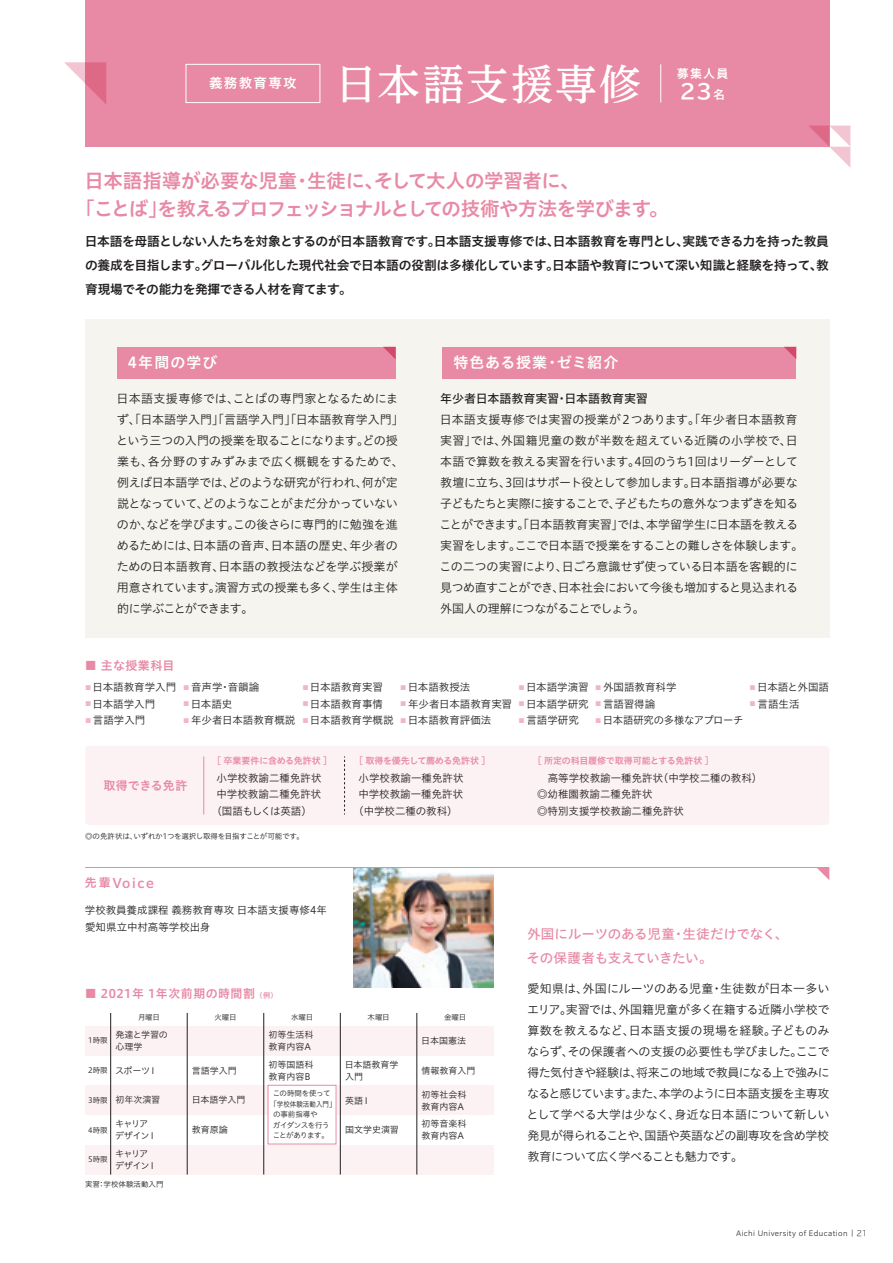
<style>
.page{position:relative;width:893px;height:1263px;background:#fff}
.page>*{position:absolute;margin:0;border:0;box-sizing:border-box;transform-origin:0 0}
.t1{font:500 42px "PUD Reimin Pr 6 N";letter-spacing:.045em;color:#fff}
.t2{font:19.5px/28.5px "Hiragino UD Sans Std N W6";letter-spacing:-.03em;color:#e889a5}
.t3{font:15px "Hiragino UD Sans Std N W6";letter-spacing:.045em;color:#fff}
.t4{font:15px "Hiragino UD Sans Std N W6";letter-spacing:.065em;color:#fff}
.t5{font:13.5px/24px "Hiragino UD Sans Std N W5";letter-spacing:-.015em;color:#e889a5}
.t6{font:500 13.5px "Clarimo UDPE";letter-spacing:.12em;color:#e889a5}
.t7{font:13.5px "Hiragino UD Sans Std N W6";letter-spacing:.1em;color:#fff}
.t8{font:12.75px/24px "Hiragino UD Sans Std N W6";letter-spacing:-.045em;color:#231f20;text-align:justify}
.t9{font:12px/21px "Hiragino UD Sans Std N W3";letter-spacing:-.025em;color:#231f20}
.t10{font:12px "Hiragino UD Sans Std N W6";letter-spacing:.04em;color:#e889a5}
.t11{font:12px "Hiragino UD Sans Std N W5";color:#231f20}
.t12{font:12px "Hiragino UD Sans Std N W6";color:#e889a5}
.t13{font:12px "Hiragino UD Sans Std N W6";color:#fff}
.t14{font:10.5px/16.5px "Hiragino UD Sans Std N W3";color:#231f20}
.t15{font:10.5px "Hiragino UD Sans Std N W3";letter-spacing:-.02em;color:#231f20}
.t16{font:10.5px "Hiragino UD Sans Std N W3";letter-spacing:-.045em;color:#231f20}
.t17{font:9px/12px "Hiragino UD Sans Std N W3";color:#231f20}
.t18{font:9px "Hiragino UD Sans Std N W6";letter-spacing:-.02em;color:#e889a5}
.t19{font:9px/12px "Hiragino UD Sans Std N W3";letter-spacing:-.12em;color:#231f20}
.t20{font:9px/12px "Hiragino UD Sans Std N W3";letter-spacing:-.02em;color:#231f20}
.t21{font:7.5px "Hiragino UD Sans Std N W3";letter-spacing:-.015em;color:#231f20}
.t22{font:300 7.5px "Clarimo UDPE";letter-spacing:.05em;color:#231f20}
.t23{font:7.5px "Hiragino UD Sans Std N W3";letter-spacing:-.06em;color:#231f20}
.t24{font:7.5px "Hiragino UD Sans Std N W3";letter-spacing:-.08em;color:#231f20}
.s1{font-family:"TBUD Go Std";font-weight:700;font-size:20.25px}
.s2{font-family:"Hiragino UD Sans Std N W6";font-weight:400;font-size:12px}
.s3{font-size:7.2px}
.s4{font-family:"Hiragino UD Sans Std N W3";font-weight:400}
.s5{font-family:"TBUD Go Std Super"}
</style>
<div class="page">
<div style="left:85px;top:319px;width:744px;height:319px;background:#f5f4ef"></div>
<div style="left:85px;top:0;width:744px;height:147px;background:#e889a5"></div>
<img style="left:354px;top:868px;width:139px;height:119px">
<svg style="left:817px;top:868px;width:12px;height:12px"></svg>
<div style="left:85px;top:1026px;width:408px;height:29px;background:#fcf2f4"></div>
<div style="left:85px;top:1085px;width:408px;height:30px;background:#fcf2f4"></div>
<div style="left:85px;top:1145px;width:408px;height:29px;background:#fcf2f4"></div>
<hr style="left:110px;top:1013px;width:1px;height:161px;background:#231f20">
<hr style="left:187px;top:1013px;width:1px;height:161px;background:#231f20">
<hr style="left:263px;top:1013px;width:1px;height:161px;background:#231f20">
<hr style="left:340px;top:1013px;width:1px;height:161px;background:#231f20">
<hr style="left:417px;top:1013px;width:1px;height:161px;background:#231f20">
<div style="left:85px;top:746px;width:744px;height:79px;background:#fcf2f4;border-radius:4px"></div>
<hr style="left:203px;top:756px;width:1px;height:58px;background:#e889a5">
<svg style="left:344px;top:756px;width:1px;height:58px"></svg>
<hr style="left:85px;top:867px;width:744px;height:1px;background:#e889a5">
<div style="left:268px;top:1085px;width:68px;height:59px;background:#fff"></div>
<div style="left:268px;top:1085px;width:68px;height:59px;border:1px solid #e889a5"></div>
<div style="left:117px;top:347px;width:279px;height:32px;background:#e889a5"></div>
<div style="left:442px;top:347px;width:354px;height:32px;background:#e889a5"></div>
<hr style="left:660px;top:64px;width:1px;height:39px;background:#fff">
<div style="left:186px;top:64px;width:134px;height:39px;border:1px solid #fff"></div>
<svg style="left:383px;top:347px;width:13px;height:12px"></svg>
<svg style="left:784px;top:347px;width:12px;height:12px"></svg>
<svg style="left:809px;top:126px;width:41px;height:41px"></svg>
<svg style="left:64px;top:62px;width:42px;height:42px"></svg>
<p class="t7" style="left:209px;top:73px;width:89px">義務教育専攻</p>
<h1 class="t1" style="left:335px;top:49px;width:391px">日本語支援専修 <span class="s1">23</span><span class="s2">名</span></h1>
<p class="t13" style="left:677px;top:64px;width:53px">募集人員</p>
<h2 class="t2" style="left:75px;top:165px;width:595px;text-indent:9px">日本語指導が必要な児童・生徒に、そして大人の学習者に、<br>「ことば」を教えるプロフェッショナルとしての技術や方法を学びます。</h2>
<p class="t8" style="left:85px;top:228px;width:746px">日本語を母語としない人たちを対象とするのが日本語教育です。日本語支援専修では、日本語教育を専門とし、実践できる力を持った教員の養成を目指します。グローバル化した現代社会で日本語の役割は多様化しています。日本語や教育について深い知識と経験を持って、教育現場でその能力を発揮できる人材を育てます。</p>
<p class="t4" style="left:128px;top:351px;width:91px">4年間の学び</p>
<p class="t3" style="left:453px;top:351px;width:167px">特色ある授業・ゼミ紹介</p>
<p class="t9" style="left:116px;top:388px;width:289px">日本語支援専修では、ことばの専門家となるためにまず、「日本語学入門」「言語学入門」「日本語教育学入門」という三つの入門の授業を取ることになります。どの授業も、各分野のすみずみまで広く概観をするためで、例えば日本語学では、どのような研究が行われ、何が定説となっていて、どのようなことがまだ分かっていないのか、などを学びます。この後さらに専門的に勉強を進めるためには、日本語の音声、日本語の歴史、年少者のための日本語教育、日本語の教授法などを学ぶ授業が用意されています。演習方式の授業も多く、学生は主体的に学ぶことができます。</p>
<p class="t10" style="left:85px;top:656px;width:91px">■ 主な授業科目</p>
<p class="t11" style="left:440px;top:390px;width:209px">年少者日本語教育実習・日本語教育実習</p>
<p class="t9" style="left:440px;top:409px;width:365px">日本語支援専修では実習の授業が２つあります。「年少者日本語教育実習」では、外国籍児童の数が半数を超えている近隣の小学校で、日本語で算数を教える実習を行います。4回のうち1回はリーダーとして教壇に立ち、3回はサポート役として参加します。日本語指導が必要な子どもたちと実際に接することで、子どもたちの意外なつまずきを知ることができます。「日本語教育実習」では、本学留学生に日本語を教える実習をします。ここで日本語で授業をすることの難しさを体験します。この二つの実習により、日ごろ意識せず使っている日本語を客観的に見つめ直すことができ、日本社会において今後も増加すると見込まれる外国人の理解につながることでしょう。</p>
<p class="t14" style="left:85px;top:678px;width:93px"><sup>■</sup> 日本語教育学入門</p>
<p class="t14" style="left:85px;top:695px;width:72px"><sup>■</sup> 日本語学入門</p>
<p class="t14" style="left:85px;top:711px;width:62px"><sup>■</sup> 言語学入門</p>
<p class="t14" style="left:183px;top:678px;width:78px"><sup>■</sup> 音声学・音韻論</p>
<p class="t14" style="left:183px;top:695px;width:51px"><sup>■</sup> 日本語史</p>
<p class="t14" style="left:183px;top:711px;width:114px"><sup>■</sup> 年少者日本語教育概説</p>
<p class="t14" style="left:302px;top:678px;width:82px"><sup>■</sup> 日本語教育実習</p>
<p class="t14" style="left:302px;top:695px;width:82px"><sup>■</sup> 日本語教育事情</p>
<p class="t14" style="left:302px;top:711px;width:93px"><sup>■</sup> 日本語教育学概説</p>
<p class="t14" style="left:400px;top:678px;width:72px"><sup>■</sup> 日本語教授法</p>
<p class="t14" style="left:400px;top:695px;width:113px"><sup>■</sup> 年少者日本語教育実習</p>
<p class="t14" style="left:400px;top:711px;width:93px"><sup>■</sup> 日本語教育評価法</p>
<p class="t14" style="left:595px;top:678px;width:83px"><sup>■</sup> 外国語教育科学</p>
<p class="t14" style="left:595px;top:695px;width:61px"><sup>■</sup> 言語習得論</p>
<p class="t15" style="left:595px;top:712px;width:150px"><sup>■</sup> 日本語研究の多様なアプローチ</p>
<p class="t14" style="left:519px;top:678px;width:71px"><sup>■</sup> 日本語学演習</p>
<p class="t14" style="left:519px;top:695px;width:72px"><sup>■</sup> 日本語学研究</p>
<p class="t14" style="left:519px;top:711px;width:62px"><sup>■</sup> 言語学研究</p>
<p class="t14" style="left:750px;top:678px;width:81px"><sup>■</sup> 日本語と外国語</p>
<p class="t14" style="left:750px;top:695px;width:62px"><sup>■</sup> 言語生活　</p>
<p class="t12" style="left:103px;top:776px;width:85px">取得できる免許</p>
<p class="t18" style="left:212px;top:754px;width:122px">［ 卒業要件に含める免許状 ］</p>
<p class="t14" style="left:217px;top:769px;width:106px">小学校教諭二種免許状</p>
<p class="t14" style="left:216px;top:785px;width:106px">中学校教諭二種免許状</p>
<p class="t16" style="left:211px;top:803px;width:102px">（国語もしくは英語）</p>
<p class="t21" style="left:85px;top:831px;width:221px">◎の免許状は、いずれか1つを選択し取得を目指すことが可能です。</p>
<p class="t18" style="left:354px;top:754px;width:138px">［ 取得を優先して薦める免許状 ］</p>
<p class="t14" style="left:353px;top:769px;width:112px;text-align:center">小学校教諭一種免許状中学校教諭一種免許状（中学校二種の教科）</p>
<p class="t18" style="left:533px;top:754px;width:183px">［ 所定の科目履修で取得可能とする免許状 ］</p>
<p class="t14" style="left:537px;top:769px;width:227px">　高等学校教諭一種免許状（中学校二種の教科）◎幼稚園教諭二種免許状<br>◎特別支援学校教諭二種免許状</p>
<p class="t6" style="left:85px;top:872px;width:71px"><span class="s2">先輩</span>Voice</p>
<p class="t14" style="left:85px;top:901px;width:243px">学校教員養成課程 義務教育専攻 日本語支援専修4年愛知県立中村高等学校出身</p>
<p class="t10" style="left:85px;top:984px;width:194px">■ 2021年 1年次前期の時間割 <span class="s3">（例）</span></p>
<p class="t21" style="left:138px;top:1011px;width:23px">月曜日</p>
<p class="t21" style="left:214px;top:1011px;width:24px">火曜日</p>
<p class="t21" style="left:291px;top:1011px;width:24px">水曜日</p>
<p class="t21" style="left:368px;top:1011px;width:24px">木曜日</p>
<p class="t21" style="left:444px;top:1011px;width:24px">金曜日</p>
<p class="t20" style="left:115px;top:1028px;width:54px">発達と学習の心理学</p>
<p class="t17" style="left:115px;top:1064px;width:44px">スポーツⅠ</p>
<p class="t17" style="left:115px;top:1093px;width:46px">初年次演習</p>
<p class="t17" style="left:192px;top:1093px;width:55px">日本語学入門</p>
<p class="t21" style="left:88px;top:1035px;width:21px">1時限</p>
<p class="t17" style="left:268px;top:1028px;width:46px">初等生活科教育内容A</p>
<p class="t17" style="left:421px;top:1034px;width:46px">日本国憲法</p>
<p class="t21" style="left:88px;top:1064px;width:21px">2時限</p>
<p class="t17" style="left:268px;top:1058px;width:46px">初等国語科教育内容B</p>
<p class="t17" style="left:422px;top:1064px;width:55px">情報教育入門</p>
<p class="t17" style="left:422px;top:1088px;width:46px">初等社会科教育内容A</p>
<p class="t17" style="left:345px;top:1058px;width:55px">日本語教育学入門</p>
<p class="t17" style="left:192px;top:1064px;width:46px">言語学入門</p>
<p class="t21" style="left:273px;top:1088px;width:59px">この時間を使って</p>
<p class="t21" style="left:269px;top:1098px;width:69px">「学校体験活動入門」</p>
<p class="t21" style="left:273px;top:1109px;width:46px">の事前指導や</p>
<p class="t23" style="left:273px;top:1119px;width:58px">ガイダンスを行う</p>
<p class="t24" style="left:273px;top:1130px;width:58px">ことがあります。</p>
<p class="t21" style="left:88px;top:1094px;width:21px">3時限</p>
<p class="t17" style="left:345px;top:1093px;width:27px">英語Ⅰ</p>
<p class="t21" style="left:88px;top:1124px;width:21px">4時限</p>
<p class="t17" style="left:192px;top:1123px;width:38px">教育原論</p>
<p class="t17" style="left:345px;top:1123px;width:55px">国文学史演習</p>
<p class="t17" style="left:422px;top:1117px;width:46px">初等音楽科教育内容A</p>
<p class="t19" style="left:115px;top:1117px;width:43px">キャリアデザインⅠ</p>
<p class="t21" style="left:88px;top:1154px;width:21px">5時限</p>
<p class="t19" style="left:115px;top:1147px;width:43px">キャリアデザインⅠ</p>
<p class="t21" style="left:85px;top:1178px;width:80px">実習：学校体験活動入門</p>
<p class="t5" style="left:527px;top:921px;width:263px">外国にルーツのある児童・生徒だけでなく、その保護者も支えていきたい。</p>
<p class="t9" style="left:527px;top:977px;width:305px;text-align:justify">愛知県は、外国にルーツのある児童・生徒数が日本一多いエリア。実習では、外国籍児童が多く在籍する近隣小学校で算数を教えるなど、日本語支援の現場を経験。子どものみならず、その保護者への支援の必要性も学びました。ここで得た気付きや経験は、将来この地域で教員になる上で強みになると感じています。また、本学のように日本語支援を主専攻として学べる大学は少なく、身近な日本語について新しい発見が得られることや、国語や英語などの副専攻を含め学校教育について広く学べることも魅力です。</p>
<p class="t22" style="left:736px;top:1227px;width:133px">Aichi University of Education <span class="s4">|</span> <span class="s5">21</span></p>
</div>
